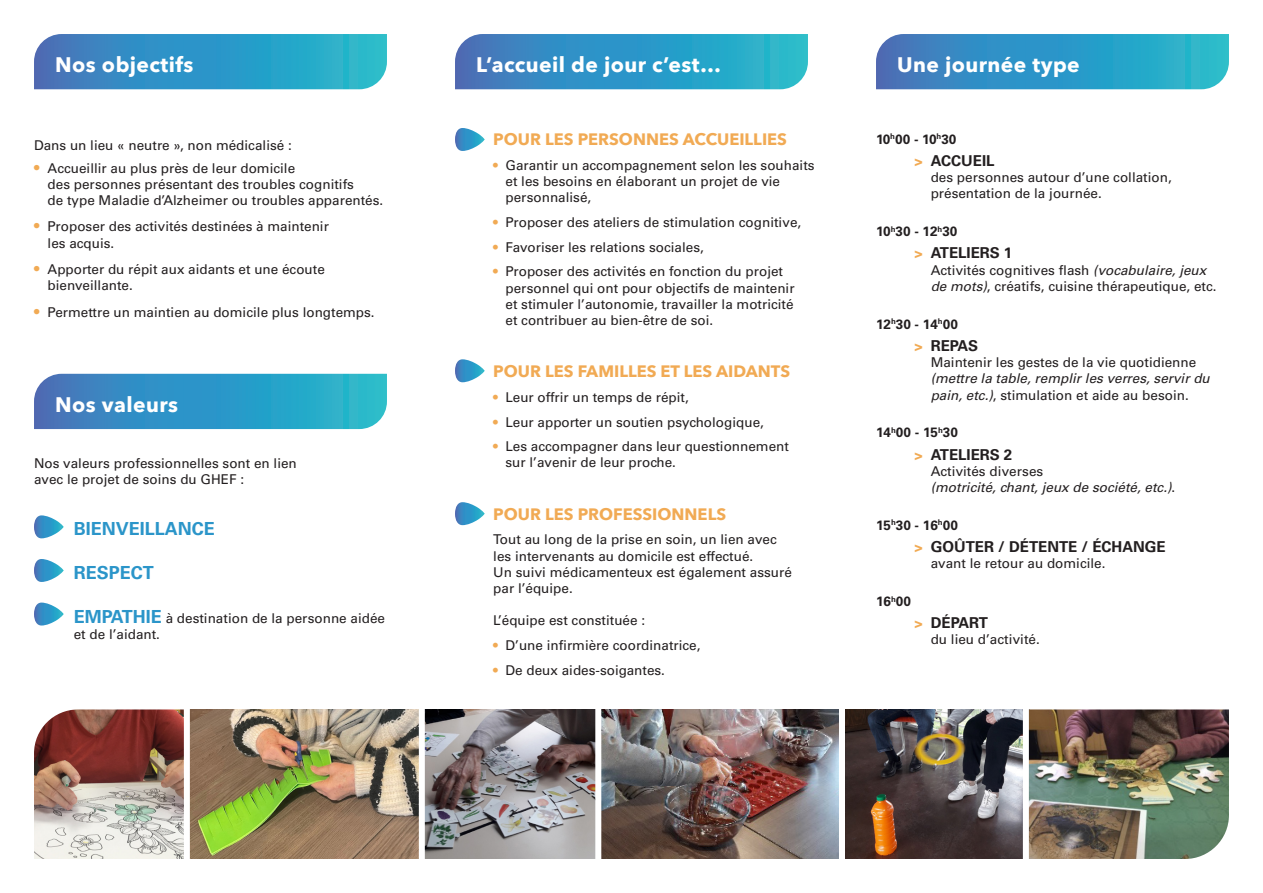
<style>
.page{position:relative;width:1263px;height:893px;background:#fff}
.page>*{position:absolute;margin:0;border:0;box-sizing:border-box;transform-origin:0 0}
.t1{font:700 21px "Avenir Next";letter-spacing:.02em;color:#fff}
.t2{font:700 18px "Univers LT Std";color:#2b95c9}
.t3{font:700 16.5px "Avenir Next";color:#f1aa54}
.t4{font:700 15px "Univers LT Std";color:#231f20}
.t5{font:13.5px/16.2px "Univers LT Std";color:#231f20}
.t6{font:700 13.5px "Univers LT Std";color:#231f20}
.t7{font:italic 13.5px/16.2px "Univers LT Std";color:#231f20}
.s1{font-weight:700;font-size:15px;color:#f1aa54}
.s2{font-weight:700;font-size:18px;color:#2b95c9}
.s3{font-weight:700;color:#f1aa54}
.s4{font-weight:900;font-size:13.5px;color:#f1aa54}
.s5{font-style:italic}
.s6{font-style:normal}
</style>
<div class="page">
<svg style="left:34px;top:34px;width:353px;height:55px;background:#3399c6"></svg>
<svg style="left:455px;top:34px;width:353px;height:55px;background:#3399c6"></svg>
<svg style="left:876px;top:34px;width:353px;height:55px;background:#3399c6"></svg>
<svg style="left:455px;top:128px;width:30px;height:23px"></svg>
<svg style="left:455px;top:359px;width:30px;height:23px"></svg>
<svg style="left:455px;top:502px;width:30px;height:23px"></svg>
<img style="left:190px;top:709px;width:405px;height:150px">
<img style="left:601px;top:709px;width:422px;height:150px">
<svg style="left:34px;top:374px;width:353px;height:55px;background:#3399c6"></svg>
<svg style="left:34px;top:515px;width:30px;height:23px"></svg>
<svg style="left:34px;top:559px;width:30px;height:23px"></svg>
<svg style="left:34px;top:603px;width:30px;height:22px"></svg>
<img style="left:1029px;top:709px;width:200px;height:150px">
<img style="left:34px;top:709px;width:150px;height:150px">
<div style="left:419px;top:702px;width:6px;height:167px;background:#fff"></div>
<div style="left:839px;top:702px;width:6px;height:167px;background:#fff"></div>
<p class="t1" style="left:55px;top:47px;width:140px">Nos objectifs</p>
<p class="t5" style="left:34px;top:138px;width:259px">Dans un lieu « neutre », non médicalisé :</p>
<p class="t5" style="left:48px;top:160px;width:337px;text-indent:-14px"><span class="s1">•</span> Accueillir au plus près de leur domicile<br>des personnes présentant des troubles cognitifs<br>de type Maladie d’Alzheimer ou troubles apparentés.</p>
<p class="t5" style="left:48px;top:219px;width:283px;text-indent:-14px"><span class="s1">•</span> Proposer des activités destinées à maintenir les acquis.</p>
<p class="t5" style="left:48px;top:261px;width:279px;text-indent:-14px"><span class="s1">•</span> Apporter du répit aux aidants et une écoute bienveillante.</p>
<p class="t5" style="left:34px;top:304px;width:342px"><span class="s1">•</span> Permettre un maintien au domicile plus longtemps.</p>
<p class="t1" style="left:55px;top:386px;width:124px">Nos valeurs</p>
<p class="t5" style="left:34px;top:455px;width:264px">Nos valeurs professionnelles sont en lien</p>
<p class="t5" style="left:34px;top:471px;width:212px">avec le projet de soins du GHEF :</p>
<p class="t2" style="left:74px;top:518px;width:143px">BIENVEILLANCE</p>
<p class="t2" style="left:74px;top:562px;width:82px">RESPECT</p>
<p class="t5" style="left:74px;top:610px;width:313px"><span class="s2">EMPATHIE</span> à destination de la personne aidée et de l’aidant.</p>
<p class="t1" style="left:476px;top:47px;width:246px">L’accueil de jour c’est…</p>
<p class="t1" style="left:897px;top:47px;width:184px">Une journée type</p>
<p class="t3" style="left:493px;top:125px;width:295px">POUR LES PERSONNES ACCUEILLIES</p>
<p class="t5" style="left:505px;top:157px;width:311px;text-indent:-12px"><span class="s3">•</span> Garantir un accompagnement selon les souhaits et les besoins en élaborant un projet de vie personnalisé,</p>
<p class="t5" style="left:493px;top:214px;width:310px"><span class="s3">•</span> Proposer des ateliers de stimulation cognitive,</p>
<p class="t5" style="left:493px;top:239px;width:212px"><span class="s3">•</span> Favoriser les relations sociales,</p>
<p class="t5" style="left:505px;top:264px;width:291px;text-indent:-12px"><span class="s3">•</span> Proposer des activités en fonction du projet personnel qui ont pour objectifs de maintenir et stimuler l’autonomie, travailler la motricité et contribuer au bien-être de soi.</p>
<p class="t3" style="left:493px;top:357px;width:298px">POUR LES FAMILLES ET LES AIDANTS</p>
<p class="t5" style="left:493px;top:389px;width:197px"><span class="s3">•</span> Leur offrir un temps de répit,</p>
<p class="t5" style="left:493px;top:414px;width:272px"><span class="s3">•</span> Leur apporter un soutien psychologique,</p>
<p class="t5" style="left:505px;top:438px;width:285px;text-indent:-12px"><span class="s3">•</span> Les accompagner dans leur questionnement sur l’avenir de leur proche.</p>
<p class="t3" style="left:493px;top:500px;width:234px">POUR LES PROFESSIONNELS</p>
<p class="t5" style="left:493px;top:532px;width:285px">Tout au long de la prise en soin, un lien avec</p>
<p class="t5" style="left:493px;top:548px;width:261px">les intervenants au domicile est effectué.</p>
<p class="t5" style="left:493px;top:564px;width:300px">Un suivi médicamenteux est également assuré</p>
<p class="t5" style="left:493px;top:580px;width:81px">par l’équipe.</p>
<p class="t5" style="left:493px;top:613px;width:153px">L’équipe est constituée :</p>
<p class="t5" style="left:493px;top:637px;width:209px"><span class="s3">•</span> D’une infirmière coordinatrice,</p>
<p class="t5" style="left:493px;top:662px;width:173px"><span class="s3">•</span> De deux aides-soigantes.</p>
<p class="t6" style="left:876px;top:131px;width:82px">10<sup>h</sup>00 - 10<sup>h</sup>30</p>
<p class="t4" style="left:914px;top:152px;width:82px"><span class="s4">&gt;</span> ACCUEIL</p>
<p class="t5" style="left:931px;top:169px;width:243px">des personnes autour d’une collation, présentation de la journée.</p>
<p class="t6" style="left:876px;top:224px;width:83px">10<sup>h</sup>30 - 12<sup>h</sup>30</p>
<p class="t4" style="left:914px;top:244px;width:99px"><span class="s4">&gt;</span> ATELIERS 1</p>
<p class="t5" style="left:931px;top:262px;width:287px">Activités cognitives flash <span class="s5">(vocabulaire, jeux de mots)</span>, créatifs, cuisine thérapeutique, etc.</p>
<p class="t6" style="left:876px;top:316px;width:83px">12<sup>h</sup>30 - 14<sup>h</sup>00</p>
<p class="t4" style="left:914px;top:337px;width:65px"><span class="s4">&gt;</span> REPAS</p>
<p class="t5" style="left:931px;top:354px;width:281px">Maintenir les gestes de la vie quotidienne <span class="s5">(mettre la table, remplir les verres, servir du pain, etc.)</span>, stimulation et aide au besoin.</p>
<p class="t6" style="left:876px;top:425px;width:83px">14<sup>h</sup>00 - 15<sup>h</sup>30</p>
<p class="t4" style="left:914px;top:445px;width:99px"><span class="s4">&gt;</span> ATELIERS 2</p>
<p class="t7" style="left:931px;top:463px;width:246px"><span class="s6">Activités diverses<br></span>(motricité, chant, jeux de société, etc.)<span class="s6">.</span></p>
<p class="t6" style="left:876px;top:517px;width:83px">15<sup>h</sup>30 - 16<sup>h</sup>00</p>
<p class="t4" style="left:914px;top:538px;width:253px"><span class="s4">&gt;</span> GOÛTER / DÉTENTE / ÉCHANGE</p>
<p class="t5" style="left:931px;top:555px;width:176px">avant le retour au domicile.</p>
<p class="t6" style="left:876px;top:593px;width:37px">16<sup>h</sup>00</p>
<p class="t4" style="left:914px;top:614px;width:75px"><span class="s4">&gt;</span> DÉPART</p>
<p class="t5" style="left:931px;top:632px;width:111px">du lieu d’activité.</p>
</div>
